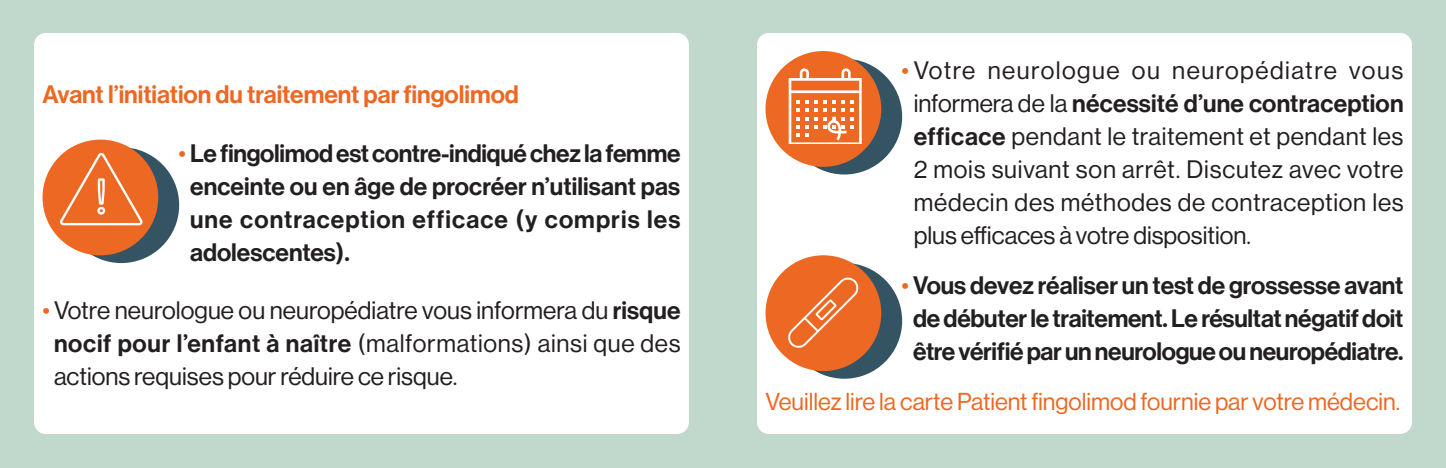
<style>
.page{position:relative;width:1446px;height:468px;background:#fff}
.page>*{position:absolute;margin:0;border:0;box-sizing:border-box;transform-origin:0 0}
.t1{font:24.6px/33px "Volta Modern Display 55 Roman";color:#231f20;text-align:justify}
.t2{font:500 24.6px/33px "Volta Modern Display 65";letter-spacing:-.01em;color:#231f20;text-align:justify}
.t3{font:500 24.6px "Volta Modern Display 65";color:#ec6823}
.t4{font:24px "Volta Modern Display 55 Roman";color:#ec6823}
.s1{font-family:"Volta Modern Display 55 Roman";font-weight:400;color:#ec6823}
.s2{color:#ec6823}
.s3{font-family:"Volta Modern Display 65";font-weight:500}
</style>
<div class="page">
<div style="left:0;top:0;width:723px;height:468px;background:#c1d9cc"></div>
<div style="left:723px;top:0;width:723px;height:468px;background:#c1d9cc"></div>
<div style="left:34px;top:33px;width:655px;height:401px;background:#fff;border-radius:12px"></div>
<div style="left:757px;top:33px;width:655px;height:401px;background:#fff;border-radius:12px"></div>
<div style="left:63px;top:147px;width:116px;height:116px;background:#345464;border-radius:50%"></div>
<div style="left:43px;top:140px;width:115px;height:115px;background:#ec6823;border-radius:50%"></div>
<svg style="left:58px;top:151px;width:85px;height:75px"></svg>
<div style="left:786px;top:59px;width:116px;height:115px;background:#345464;border-radius:50%"></div>
<div style="left:765px;top:51px;width:116px;height:116px;background:#ec6823;border-radius:50%"></div>
<svg style="left:789px;top:68px;width:73px;height:75px"></svg>
<div style="left:786px;top:263px;width:116px;height:116px;background:#345464;border-radius:50%"></div>
<div style="left:765px;top:255px;width:116px;height:116px;background:#ec6823;border-radius:50%"></div>
<svg style="left:788px;top:277px;width:71px;height:71px"></svg>
<p class="t3" style="left:43px;top:80px;width:478px">Avant l’initiation du traitement par fingolimod</p>
<p class="t2" style="left:190px;top:137px;width:492px;text-indent:-11px"><span class="s1">•</span> Le fingolimod est contre-indiqué chez la femme enceinte ou en âge de procréer n’utilisant pas une contraception efficace (y compris les adolescentes).</p>
<p class="t1" style="left:54px;top:294px;width:628px;text-indent:-11px"><span class="s2">•</span> Votre neurologue ou neuropédiatre vous informera du <span class="s3">risque nocif pour l’enfant à naître</span> (malformations) ainsi que des actions requises pour réduire ce risque.</p>
<p class="t1" style="left:913px;top:53px;width:492px;text-indent:-12px"><span class="s2">•</span> Votre neurologue ou neuropédiatre vous informera de la <span class="s3">nécessité d’une contraception efficace</span> pendant le traitement et pendant les 2 mois suivant son arrêt. Discutez avec votre médecin des méthodes de contraception les plus efficaces à votre disposition.</p>
<p class="t2" style="left:901px;top:269px;width:503px;text-align:center"><span class="s1">•</span> Vous devez réaliser un test de grossesse avant de débuter le traitement. Le résultat négatif doit être vérifié par un neurologue ou neuropédiatre.</p>
<p class="t4" style="left:765px;top:388px;width:636px">Veuillez lire la carte Patient fingolimod fournie par votre médecin.</p>
</div>
